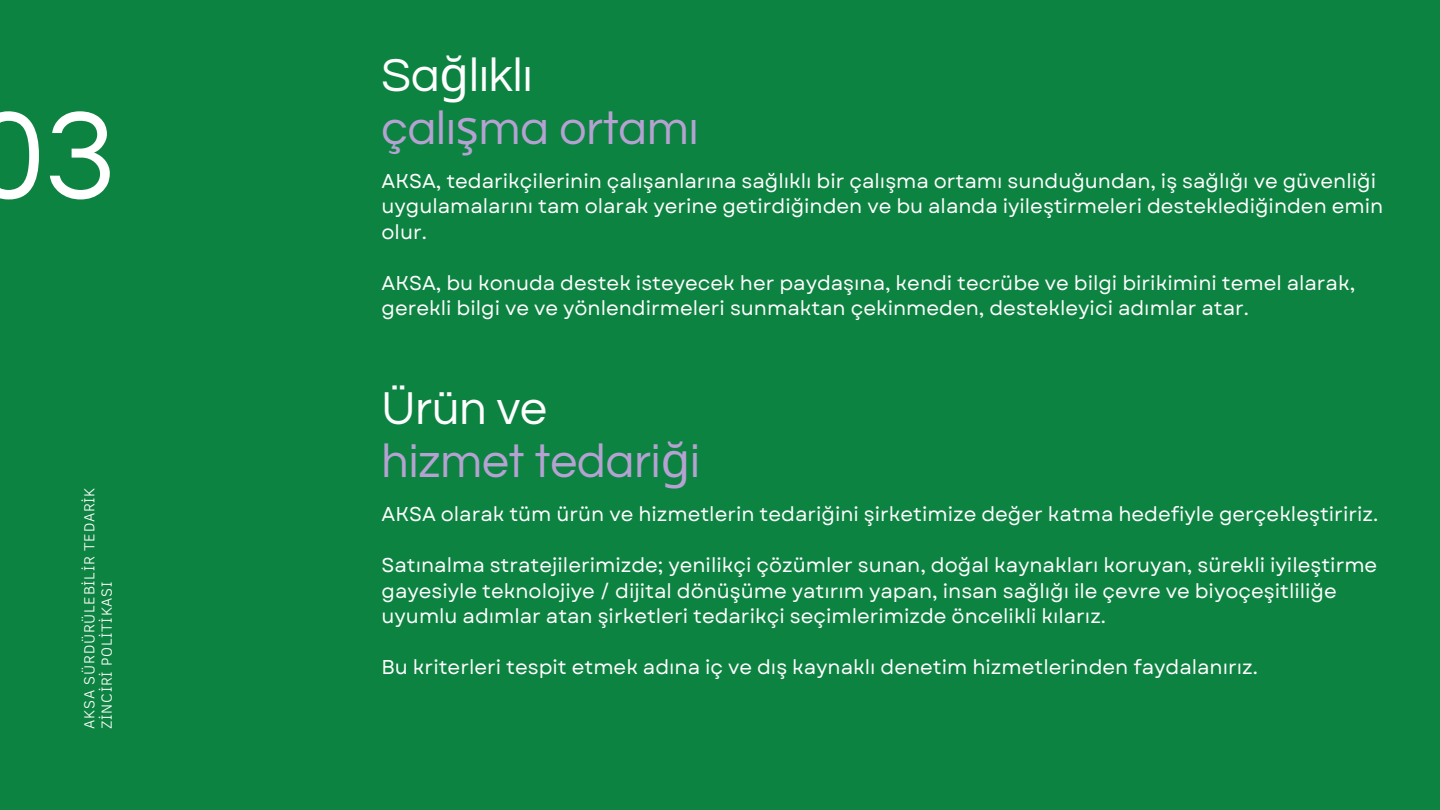
<style>
.page{position:relative;width:1440px;height:810px;background:#0d8341}
.page>*{position:absolute;margin:0;border:0;box-sizing:border-box;transform-origin:0 0}
.t1{font:130px "Questrial";color:#fff}
.t2{font:48px "Questrial";color:#b5a2d2}
.t3{font:48px "Questrial";color:#fff}
.t4{font:20px/25.5px "Garet";color:#fff}
.t5{font:300 15px "Clear Sans";letter-spacing:.05em;color:#fff}
.s1{font-family:"Noto Sans"}
</style>
<div class="page">
<p class="t1" style="left:-27px;top:92px;width:144px">03</p>
<h2 class="t5" style="left:78px;top:729px;width:243px;rotate:-90deg">AKSA SÜRDÜRÜLEBİLİR TEDARİK</h2>
<h2 class="t5" style="left:96px;top:729px;width:149px;rotate:-90deg">ZİNCİRİ POLİTİKASI</h2>
<p class="t3" style="left:382px;top:52px;width:153px">Sa<span class="s1">ğ</span>lıklı</p>
<p class="t2" style="left:382px;top:104px;width:319px">çalı<span class="s1">ş</span>ma ortamı</p>
<h1 class="t4" style="left:382px;top:168px;width:1003px">AKSA, tedarikçilerinin çalışanlarına sağlıklı bir çalışma ortamı sunduğundan, iş sağlığı ve güvenliği uygulamalarını tam olarak yerine getirdiğinden ve bu alanda iyileştirmeleri desteklediğinden emin olur.</h1>
<p class="t4" style="left:382px;top:270px;width:975px">AKSA, bu konuda destek isteyecek her paydaşına, kendi tecrübe ve bilgi birikimini temel alarak, gerekli bilgi ve ve yönlendirmeleri sunmaktan çekinmeden, destekleyici adımlar atar.</p>
<h2 class="t3" style="left:382px;top:385px;width:167px">Ürün ve</h2>
<h2 class="t2" style="left:382px;top:438px;width:320px">hizmet tedari<span class="s1">ğ</span>i</h2>
<h1 class="t4" style="left:382px;top:501px;width:998px">AKSA olarak tüm ürün ve hizmetlerin tedariğini şirketimize değer katma hedefiyle gerçekleştiririz.</h1>
<p class="t4" style="left:382px;top:552px;width:997px">Satınalma stratejilerimizde; yenilikçi çözümler sunan, doğal kaynakları koruyan, sürekli iyileştirme gayesiyle teknolojiye / dijital dönüşüme yatırım yapan, insan sağlığı ile çevre ve biyoçeşitliliğe uyumlu adımlar atan şirketleri tedarikçi seçimlerimizde öncelikli kılarız.</p>
<h2 class="t4" style="left:382px;top:654px;width:878px">Bu kriterleri tespit etmek adına iç ve dış kaynaklı denetim hizmetlerinden faydalanırız.</h2>
</div>
